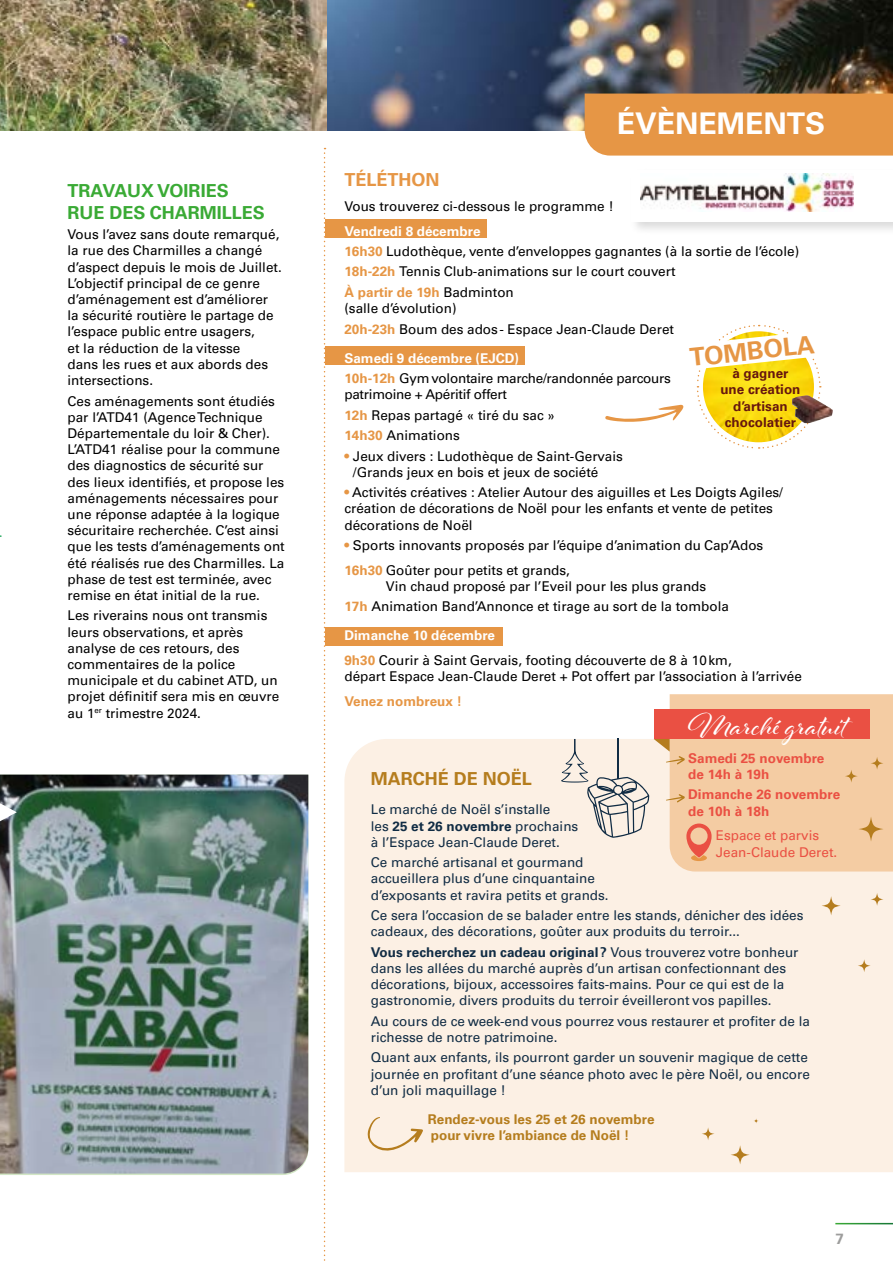
<style>
.page{position:relative;width:893px;height:1263px;background:#fff}
.page>*{position:absolute;margin:0;border:0;box-sizing:border-box;transform-origin:0 0}
.t1{font:33px "Al Fresco";color:#fff}
.t2{font:700 30px "Univers";color:#fff}
.t3{font:700 25.05px "Univers";color:#e69645}
.t4{font:700 18px/21.6px "Univers";color:#3aaa35}
.t5{font:700 18px "Univers";color:#b57d1e}
.t6{font:700 18px "Univers";color:#e69645}
.t7{font:700 15px "Univers";color:#9d9d9c}
.t8{font:13.5px/16.2px "Univers";color:#000}
.t9{font:13.5px/16.2px "Univers";color:#112c44}
.t10{font:13.5px/20.4px "Univers";letter-spacing:-.02em;color:#000}
.t11{font:700 13.5px/16.2px "Univers";color:#b57d1e}
.t12{font:700 13.5px/16.2px "Univers";color:#ea5043}
.t13{font:700 13.5px/16.2px "Univers";color:#67170e;text-align:center}
.t14{font:13.5px/16.2px "Univers";color:#ea5043}
.t15{font:700 13.5px "Univers";color:#e69645}
.s1{font-weight:700;color:#fff}
.s2{font-weight:700;color:#e69645}
.s3{color:#e69645}
.s4{font-weight:700}
</style>
<div class="page">
<img style="left:0;top:0;width:893px;height:130px">
<div style="left:344px;top:739px;width:549px;height:433px;background:#fcf0e4"></div>
<div style="left:585px;top:94px;width:308px;height:62px;background:#e69645"></div>
<img style="left:0;top:775px;width:308px;height:398px">
<div style="left:325px;top:220px;width:162px;height:18px;background:#e69645"></div>
<div style="left:325px;top:627px;width:177px;height:18px;background:#e69645"></div>
<div style="left:325px;top:346px;width:199px;height:19px;background:#e69645"></div>
<div style="left:630px;top:168px;width:263px;height:68px;background:#000;opacity:.15"></div>
<div style="left:631px;top:170px;width:262px;height:51px;background:#fff"></div>
<img style="left:640px;top:173px;width:213px;height:38px">
<svg style="left:324px;top:148px;width:2px;height:1113px"></svg>
<svg style="left:0;top:803px;width:17px;height:18px"></svg>
<svg style="left:821px;top:896px;width:20px;height:19px"></svg>
<svg style="left:730px;top:1145px;width:20px;height:19px"></svg>
<svg style="left:858px;top:959px;width:13px;height:13px"></svg>
<svg style="left:702px;top:1127px;width:12px;height:13px"></svg>
<svg style="left:871px;top:893px;width:12px;height:13px"></svg>
<svg style="left:754px;top:1118px;width:5px;height:5px"></svg>
<svg style="left:561px;top:694px;width:332px;height:177px;background:#f1c6ab"></svg>
<svg style="left:367px;top:1117px;width:56px;height:39px;background:#f4e3ce"></svg>
<svg style="left:605px;top:324px;width:216px;height:125px"></svg>
<img style="left:792px;top:395px;width:41px;height:28px">
<h3 class="t4" style="left:68px;top:180px;width:199px">TRAVAUX VOIRIES<br>RUE DES CHARMILLES</h3>
<p class="t8" style="left:68px;top:226px;width:216px">Vous l’avez sans doute remarqué, la rue des Charmilles a changé d’aspect depuis le mois de Juillet.<br>L’objectif principal de ce genre d’aménagement est d’améliorer la sécurité routière le partage de l’espace public entre usagers,<br>et la réduction de la vitesse<br>dans les rues et aux abords des intersections.</p>
<p class="t8" style="left:68px;top:393px;width:219px">Ces aménagements sont étudiés par l’ATD41 (Agence Technique<br>Départementale du loir &amp; Cher).<br>L’ATD41 réalise pour la commune des diagnostics de sécurité sur des lieux identifiés, et propose les aménagements nécessaires pour une réponse adaptée à la logique sécuritaire recherchée. C’est ainsi que les tests d’aménagements ont été réalisés rue des Charmilles. La phase de test est terminée, avec remise en état initial de la rue.</p>
<p class="t8" style="left:68px;top:607px;width:213px">Les riverains nous ont transmis leurs observations, et après analyse de ces retours, des commentaires de la police municipale et du cabinet ATD, un projet définitif sera mis en œuvre au 1<sup>er</sup> trimestre 2024.</p>
<h2 class="t2" style="left:617px;top:106px;width:210px">ÉVÈNEMENTS</h2>
<h3 class="t6" style="left:344px;top:169px;width:97px">TÉLÉTHON</h3>
<p class="t8" style="left:344px;top:198px;width:271px">Vous trouverez ci-dessous le programme !</p>
<p class="t8" style="left:344px;top:221px;width:456px;line-height:20.4px"><span class="s1">Vendredi 8 décembre<br></span><span class="s2">16h30</span> Ludothèque, vente d’enveloppes gagnantes (à la sortie de l’école)<br><span class="s2">18h-22h</span> Tennis Club-animations sur le court couvert<br><span class="s2">À partir de 19h</span> Badminton</p>
<p class="t8" style="left:344px;top:298px;width:331px;line-height:20.4px">(salle d’évolution)<br><span class="s2">20h-23h</span> Boum des ados - Espace Jean-Claude Deret</p>
<p class="t10" style="left:344px;top:348px;width:328px"><span class="s1">Samedi 9 décembre (EJCD)<br></span><span class="s2">10h-12h</span> Gym volontaire marche/randonnée parcours</p>
<p class="t8" style="left:344px;top:384px;width:212px;line-height:20.4px">patrimoine + Apéritif offert<br><span class="s2">12h</span> Repas partagé « tiré du sac »<br><span class="s2">14h30</span> Animations</p>
<p class="t8" style="left:353px;top:448px;width:271px;text-indent:-8px"><span class="s3">•</span> Jeux divers : Ludothèque de Saint-Gervais /Grands jeux en bois et jeux de société</p>
<p class="t8" style="left:344px;top:484px;width:440px"><span class="s3">•</span> Activités créatives : Atelier Autour des aiguilles et Les Doigts Agiles/ création de décorations de Noël pour les enfants et vente de petites décorations de Noël</p>
<p class="t8" style="left:344px;top:533px;width:420px;line-height:24.8px"><span class="s3">•</span> Sports innovants proposés par l’équipe d’animation du Cap’Ados<br><span class="s2">16h30</span> Goûter pour petits et grands,</p>
<p class="t8" style="left:344px;top:576px;width:386px;line-height:20.4px;text-indent:41px">Vin chaud proposé par l’Eveil pour les plus grands<br><span class="s2">17h</span> Animation Band’Annonce et tirage au sort de la tombola</p>
<p class="t8" style="left:344px;top:623px;width:389px;line-height:24.8px"><span class="s1">Dimanche 10 décembre<br></span><span class="s2">9h30</span> Courir à Saint Gervais, footing découverte de 8 à 10km,</p>
<p class="t8" style="left:344px;top:668px;width:459px">départ Espace Jean-Claude Deret + Pot offert par l’association à l’arrivée</p>
<p class="t15" style="left:344px;top:693px;width:119px">Venez nombreux !</p>
<h3 class="t3" style="left:688px;top:343px;width:127px;rotate:-6deg">TOMBOLA</h3>
<p class="t13" style="left:720px;top:365px;width:82px">à gagner une création d’artisan chocolatier</p>
<h1 class="t1" style="left:688px;top:703px;width:160px">Marché gratuit</h1>
<p class="t12" style="left:688px;top:750px;width:138px">Samedi 25 novembre de 14h à 19h</p>
<p class="t12" style="left:688px;top:787px;width:154px">Dimanche 26 novembre de 10h à 18h</p>
<p class="t14" style="left:716px;top:827px;width:123px">Espace et parvis<br>Jean-Claude Deret.</p>
<h3 class="t5" style="left:371px;top:768px;width:163px">MARCHÉ DE NOËL</h3>
<p class="t9" style="left:371px;top:801px;width:209px">Le marché de Noël s’installe<br>les <span class="s4">25 et 26 novembre</span> prochains à l’Espace Jean-Claude Deret.</p>
<p class="t9" style="left:371px;top:854px;width:239px">Ce marché artisanal et gourmand accueillera plus d’une cinquantaine d’exposants et ravira petits et grands.</p>
<p class="t9" style="left:371px;top:907px;width:434px">Ce sera l’occasion de se balader entre les stands, dénicher des idées cadeaux, des décorations, goûter aux produits du terroir...</p>
<p class="t9" style="left:371px;top:944px;width:429px"><span class="s4">Vous recherchez un cadeau original?</span> Vous trouverez votre bonheur dans les allées du marché auprès d’un artisan confectionnant des décorations, bijoux, accessoires faits-mains. Pour ce qui est de la gastronomie, divers produits du terroir éveilleront vos papilles.</p>
<p class="t9" style="left:371px;top:1013px;width:441px">Au cours de ce week-end vous pourrez vous restaurer et profiter de la richesse de notre patrimoine.</p>
<p class="t9" style="left:371px;top:1049px;width:440px">Quant aux enfants, ils pourront garder un souvenir magique de cette journée en profitant d’une séance photo avec le père Noël, ou encore d’un joli maquillage !</p>
<p class="t11" style="left:428px;top:1111px;width:228px">Rendez-vous les 25 et 26 novembre pour vivre l’ambiance de Noël !</p>
<p class="t7" style="left:835px;top:1230px;width:10px">7</p>
</div>
